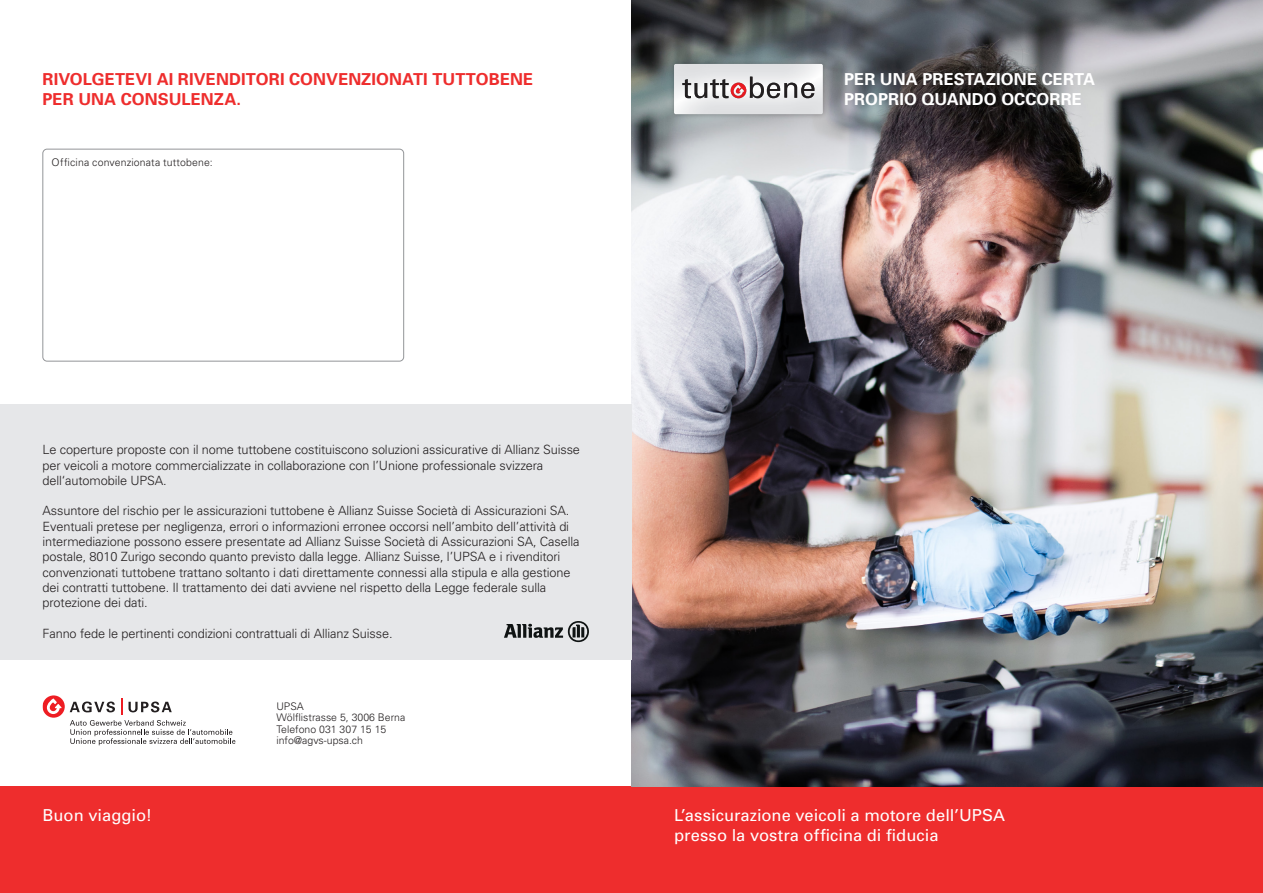
<style>
.page{position:relative;width:1263px;height:893px;background:#fff}
.page>*{position:absolute;margin:0;border:0;box-sizing:border-box;transform-origin:0 0}
.t1{font:16.5px/19.8px "Univers";letter-spacing:.005em;color:#fff}
.t2{font:700 16.5px/19.8px "Univers";letter-spacing:.005em;color:#ee2d2d}
.t3{font:700 16.5px/19.8px "Univers";letter-spacing:.005em;color:#fff}
.t4{font:300 12.75px/15.3px "Univers";letter-spacing:-.01em;color:#231f20}
.t5{font:300 10.5px/11.6px "Univers";color:#231f20}
</style>
<div class="page">
<div style="left:0;top:787px;width:1263px;height:106px;background:#ee2d2d"></div>
<img style="left:631px;top:0;width:632px;height:787px">
<div style="left:43px;top:149px;width:361px;height:212px;border:1px solid #939598;border-radius:4px"></div>
<div style="left:0;top:404px;width:631px;height:255px;background:#e6e7e9"></div>
<svg style="left:504px;top:621px;width:85px;height:21px"></svg>
<div style="left:669px;top:59px;width:159px;height:61px;background:#231f20;opacity:.35"></div>
<img style="left:674px;top:64px;width:149px;height:50px">
<img style="left:688px;top:77px;width:62px;height:21px">
<img style="left:691px;top:79px;width:11px;height:19px">
<img style="left:797px;top:83px;width:4px;height:15px">
<img style="left:716px;top:79px;width:13px;height:19px">
<img style="left:716px;top:79px;width:3px;height:17px">
<svg style="left:702px;top:79px;width:14px;height:19px"></svg>
<img style="left:694px;top:83px;width:13px;height:15px">
<img style="left:682px;top:79px;width:9px;height:19px">
<img style="left:801px;top:83px;width:13px;height:15px">
<svg style="left:750px;top:77px;width:47px;height:22px"></svg>
<img style="left:784px;top:83px;width:13px;height:15px">
<img style="left:731px;top:83px;width:15px;height:15px">
<svg style="left:734px;top:85px;width:10px;height:11px"></svg>
<svg style="left:43px;top:695px;width:22px;height:23px"></svg>
<svg style="left:70px;top:698px;width:166px;height:47px"></svg>
<svg style="left:47px;top:698px;width:15px;height:16px"></svg>
<p class="t2" style="left:43px;top:68px;width:492px">RIVOLGETEVI AI RIVENDITORI CONVENZIONATI TUTTOBENE<br>PER UNA CONSULENZA.</p>
<p class="t5" style="left:52px;top:157px;width:163px">Officina convenzionata tuttobene:</p>
<p class="t4" style="left:43px;top:442px;width:539px">Le coperture proposte con il nome tuttobene costituiscono soluzioni assicurative di Allianz Suisse per veicoli a motore commercializzate in collaborazione con l’Unione professionale svizzera dell‘automobile UPSA.</p>
<p class="t4" style="left:43px;top:503px;width:538px">Assuntore del rischio per le assicurazioni tuttobene è Allianz Suisse Società di Assicurazioni SA.<br>Eventuali pretese per negligenza, errori o informazioni erronee occorsi nell’ambito dell’attività di intermediazione possono essere presentate ad Allianz Suisse Società di Assicurazioni SA, Casella postale, 8010 Zurigo secondo quanto previsto dalla legge. Allianz Suisse, l’UPSA e i rivenditori convenzionati tuttobene trattano soltanto i dati direttamente connessi alla stipula e alla gestione dei contratti tuttobene. Il trattamento dei dati avviene nel rispetto della Legge federale sulla protezione dei dati.</p>
<p class="t4" style="left:43px;top:625px;width:352px">Fanno fede le pertinenti condizioni contrattuali di Allianz Suisse.</p>
<p class="t5" style="left:276px;top:700px;width:130px">UPSA<br>Wölflistrasse 5, 3006 Berna<br>Telefono 031 307 15 15 info@agvs-upsa.ch</p>
<p class="t3" style="left:844px;top:68px;width:252px">PER UNA PRESTAZIONE CERTA<br>PROPRIO QUANDO OCCORRE</p>
<p class="t1" style="left:43px;top:805px;width:111px">Buon viaggio!</p>
<p class="t1" style="left:674px;top:805px;width:333px">L’assicurazione veicoli a motore dell’UPSA presso la vostra officina di fiducia</p>
</div>
